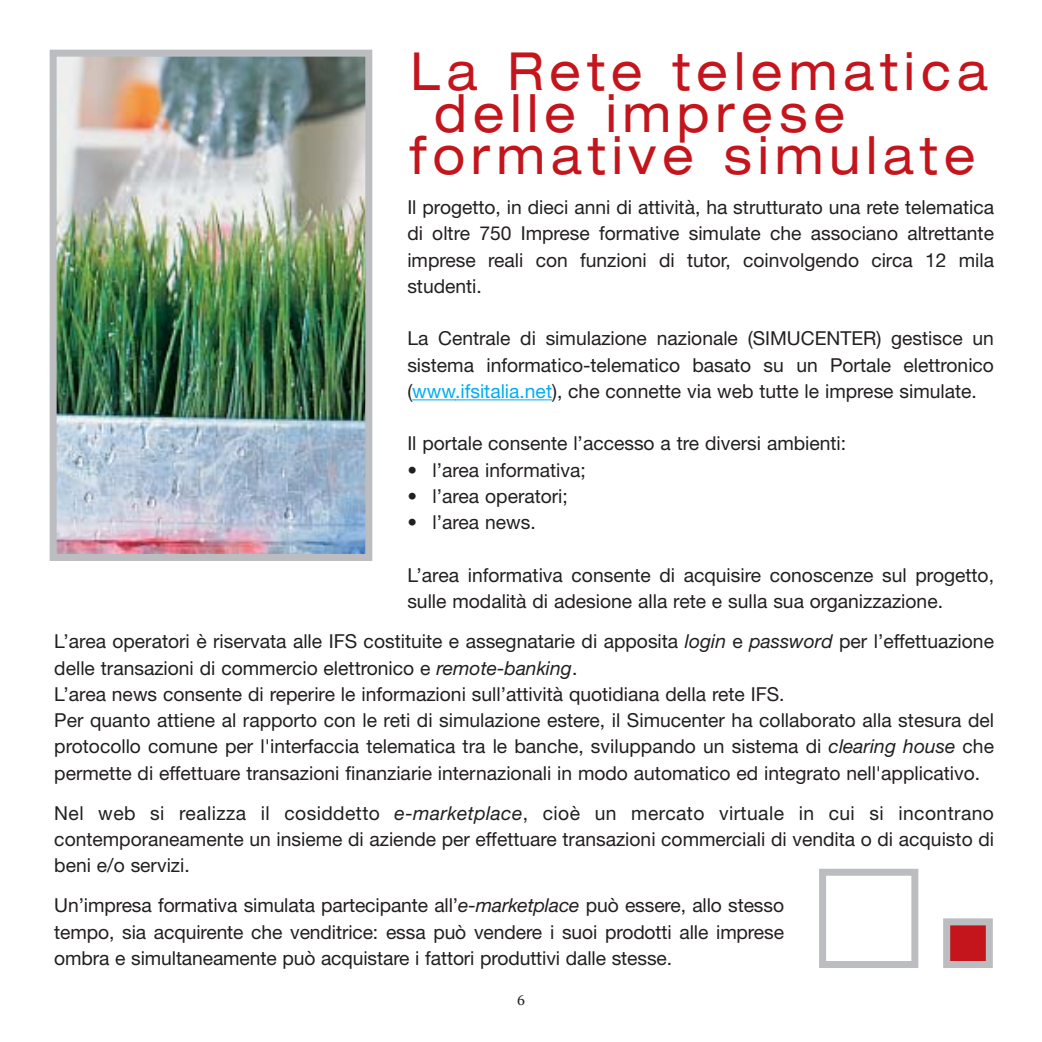
<style>
.page{position:relative;width:1042px;height:1042px;background:#fff}
.page>*{position:absolute;margin:0;border:0;box-sizing:border-box;transform-origin:0 0}
.t1{font:expanded 52.5px "Helvetica Neue";letter-spacing:.135em;color:#c4151c;scale:.9 1}
.t2{font:19.25px/26.2px "Helvetica Neue";color:#231f20;text-align:justify}
.t3{font:14px "Georgia";color:#231f20}
.s1{color:#00aeef}
.s2{font-style:italic}
</style>
<div class="page">
<hr style="left:412px;top:399px;width:44px;height:1px;background:#00aeef">
<hr style="left:455px;top:399px;width:97px;height:1px;background:#00aeef">
<img style="left:58px;top:58px;width:306px;height:495px">
<div style="left:50px;top:50px;width:322px;height:511px;border:7px solid #bbbdc0"></div>
<div style="left:819px;top:868px;width:99px;height:99px;border:7px solid #bbbdc0"></div>
<div style="left:946px;top:921px;width:43px;height:43px;background:#c4151c"></div>
<div style="left:943px;top:918px;width:49px;height:49px;border:7px solid #bbbdc0"></div>
<h1 class="t1" style="left:410px;top:51px;width:642px">La Rete telematica</h1>
<h1 class="t1" style="left:434px;top:93px;width:458px">delle imprese</h1>
<h1 class="t1" style="left:410px;top:135px;width:629px">formative simulate</h1>
<p class="t2" style="left:407px;top:196px;width:588px">Il progetto, in dieci anni di attività, ha strutturato una rete telematica di oltre 750 Imprese formative simulate che associano altrettante imprese reali con funzioni di tutor, coinvolgendo circa 12 mila studenti.</p>
<p class="t2" style="left:407px;top:327px;width:588px">La Centrale di simulazione nazionale (SIMUCENTER) gestisce un sistema informatico-telematico basato su un Portale elettronico (<span class="s1">www.ifsitalia.net</span>), che connette via web tutte le imprese simulate.</p>
<p class="t2" style="left:407px;top:432px;width:440px">Il portale consente l’accesso a tre diversi ambienti:</p>
<p class="t2" style="left:407px;top:458px;width:180px">• l’area informativa;</p>
<p class="t2" style="left:407px;top:485px;width:162px">• l’area operatori;</p>
<p class="t2" style="left:407px;top:511px;width:130px">• l’area news.</p>
<p class="t2" style="left:407px;top:563px;width:588px">L’area informativa consente di acquisire conoscenze sul progetto, sulle modalità di adesione alla rete e sulla sua organizzazione.</p>
<p class="t2" style="left:54px;top:630px;width:941px;text-align:left">L’area operatori è riservata alle IFS costituite e assegnatarie di apposita <span class="s2">login</span> e <span class="s2">password</span> per l’effettuazione delle transazioni di commercio elettronico e <span class="s2">remote-banking</span>.<br>L’area news consente di reperire le informazioni sull’attività quotidiana della rete IFS.<br>Per quanto attiene al rapporto con le reti di simulazione estere, il Simucenter ha collaborato alla stesura del protocollo comune per l'interfaccia telematica tra le banche, sviluppando un sistema di <span class="s2">clearing house</span> che permette di effettuare transazioni finanziarie internazionali in modo automatico ed integrato nell'applicativo.</p>
<p class="t2" style="left:54px;top:801px;width:941px">Nel web si realizza il cosiddetto <span class="s2">e-marketplace</span>, cioè un mercato virtuale in cui si incontrano contemporaneamente un insieme di aziende per effettuare transazioni commerciali di vendita o di acquisto di beni e/o servizi.</p>
<p class="t2" style="left:54px;top:894px;width:731px">Un’impresa formativa simulata partecipante all’<span class="s2">e-marketplace</span> può essere, allo stesso tempo, sia acquirente che venditrice: essa può vendere i suoi prodotti alle imprese ombra e simultaneamente può acquistare i fattori produttivi dalle stesse.</p>
<p class="t3" style="left:517px;top:994px;width:9px">6</p>
</div>
